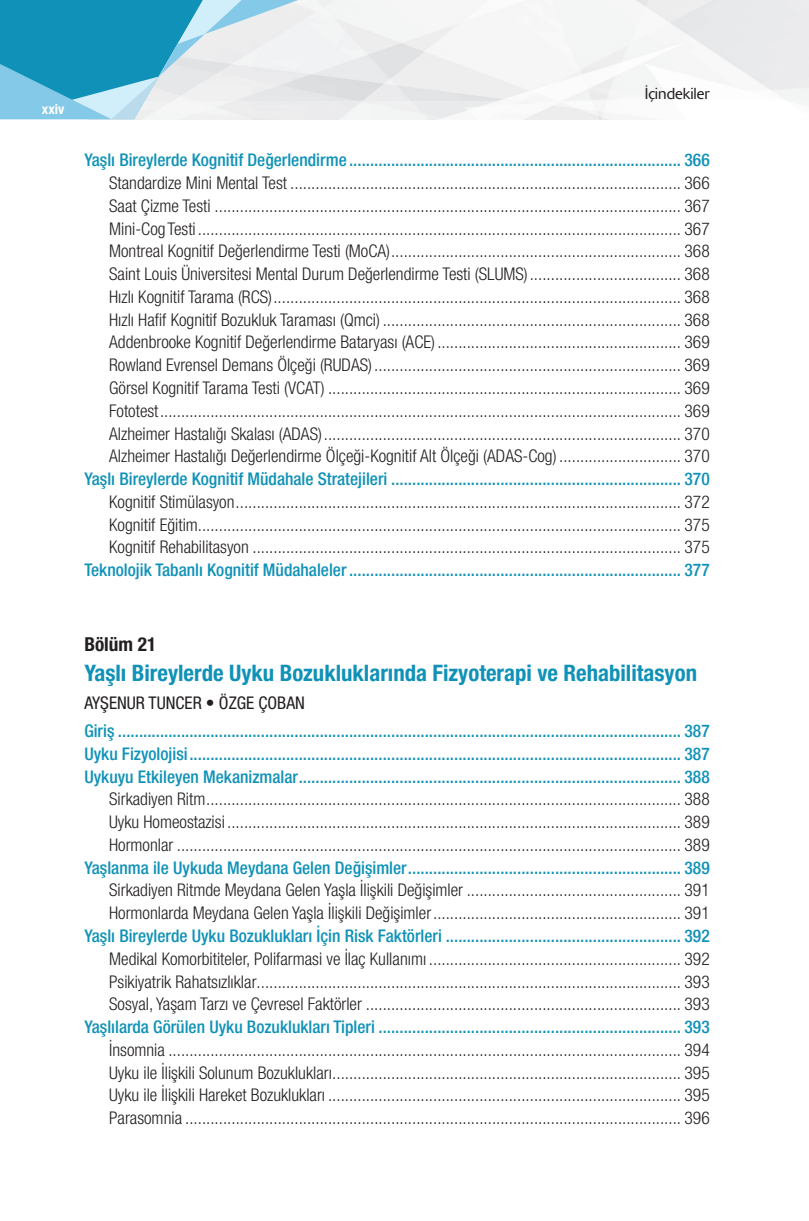
<style>
.page{position:relative;width:809px;height:1221px;background:#fff}
.page>*{position:absolute;margin:0;border:0;box-sizing:border-box;transform-origin:0 0}
.t1{font:700 22.75px "Helvetica 77 Cn";color:#1092b8}
.t2{font:700 19.25px "Helvetica 77 Cn";color:#231f20}
.t3{font:17.5px/22.8px "Helvetica 47 Lt Cn";color:#231f20;text-align:justify}
.t4{font:17.5px/22.8px "Helvetica 67 Med Cn";color:#1092b8;text-align:justify}
.t5{font:17.5px "Helvetica 57 Cn";color:#231f20}
.t6{font:300 15.75px "Delta";color:#231f20}
.t7{font:700 14px "Helvetica 77 Cn";color:#fff}
</style>
<div class="page">
<svg style="left:0;top:0;width:298px;height:119px;background:#7ec1d6"></svg>
<p class="t7" style="left:42px;top:100px;width:24px">xxiv</p>
<p class="t6" style="left:644px;top:85px;width:66px">İçindekiler</p>
<p class="t4" style="left:84px;top:148px;width:627px">Yaşlı Bireylerde Kognitif Değerlendirme ............................................................................... 366</p>
<p class="t3" style="left:109px;top:171px;width:602px">Standardize Mini Mental Test ............................................................................................. 366<br>Saat Çizme Testi ............................................................................................................... 367<br>Mini-Cog Testi................................................................................................................... 367<br>Montreal Kognitif Değerlendirme Testi (MoCA)..................................................................... 368<br>Saint Louis Üniversitesi Mental Durum Değerlendirme Testi (SLUMS).................................... 368<br>Hızlı Kognitif Tarama (RCS)................................................................................................. 368<br>Hızlı Hafif Kognitif Bozukluk Taraması (Qmci) ....................................................................... 368<br>Addenbrooke Kognitif Değerlendirme Bataryası (ACE) .......................................................... 369<br>Rowland Evrensel Demans Ölçeği (RUDAS) ......................................................................... 369<br>Görsel Kognitif Tarama Testi (VCAT) .................................................................................... 369<br>Fototest............................................................................................................................ 369<br>Alzheimer Hastalığı Skalası (ADAS)..................................................................................... 370<br>Alzheimer Hastalığı Değerlendirme Ölçeği-Kognitif Alt Ölçeği (ADAS-Cog) ............................. 370</p>
<p class="t4" style="left:84px;top:467px;width:627px">Yaşlı Bireylerde Kognitif Müdahale Stratejileri ..................................................................... 370</p>
<p class="t3" style="left:109px;top:490px;width:602px">Kognitif Stimülasyon.......................................................................................................... 372<br>Kognitif Eğitim................................................................................................................... 375<br>Kognitif Rehabilitasyon ...................................................................................................... 375</p>
<p class="t4" style="left:84px;top:558px;width:627px">Teknolojik Tabanlı Kognitif Müdahaleler............................................................................... 377</p>
<p class="t2" style="left:84px;top:632px;width:73px">Bölüm 21</p>
<h1 class="t1" style="left:84px;top:659px;width:614px">Yaşlı Bireylerde Uyku Bozukluklarında Fizyoterapi ve Rehabilitasyon</h1>
<p class="t5" style="left:84px;top:693px;width:222px">AYŞENUR TUNCER • ÖZGE ÇOBAN</p>
<p class="t4" style="left:84px;top:719px;width:627px">Giriş ...................................................................................................................................... 387<br>Uyku Fizyolojisi..................................................................................................................... 387<br>Uykuyu Etkileyen Mekanizmalar........................................................................................... 388</p>
<p class="t3" style="left:109px;top:787px;width:602px">Sirkadiyen Ritm................................................................................................................. 388<br>Uyku Homeostazisi ............................................................................................................ 389<br>Hormonlar ........................................................................................................................ 389</p>
<p class="t4" style="left:84px;top:855px;width:627px">Yaşlanma ile Uykuda Meydana Gelen Değişimler................................................................. 389</p>
<p class="t3" style="left:109px;top:878px;width:602px">Sirkadiyen Ritmde Meydana Gelen Yaşla İlişkili Değişimler ................................................... 391<br>Hormonlarda Meydana Gelen Yaşla İlişkili Değişimler........................................................... 391</p>
<p class="t4" style="left:84px;top:924px;width:627px">Yaşlı Bireylerde Uyku Bozuklukları İçin Risk Faktörleri ........................................................ 392</p>
<p class="t3" style="left:109px;top:947px;width:602px">Medikal Komorbititeler, Polifarmasi ve İlaç Kullanımı ............................................................ 392<br>Psikiyatrik Rahatsızlıklar..................................................................................................... 393<br>Sosyal, Yaşam Tarzı ve Çevresel Faktörler ........................................................................... 393</p>
<p class="t4" style="left:84px;top:1015px;width:627px">Yaşlılarda Görülen Uyku Bozuklukları Tipleri ........................................................................ 393</p>
<p class="t3" style="left:109px;top:1038px;width:602px">İnsomnia .......................................................................................................................... 394<br>Uyku ile İlişkili Solunum Bozuklukları................................................................................... 395<br>Uyku ile İlişkili Hareket Bozuklukları .................................................................................... 395<br>Parasomnia ...................................................................................................................... 396</p>
</div>
